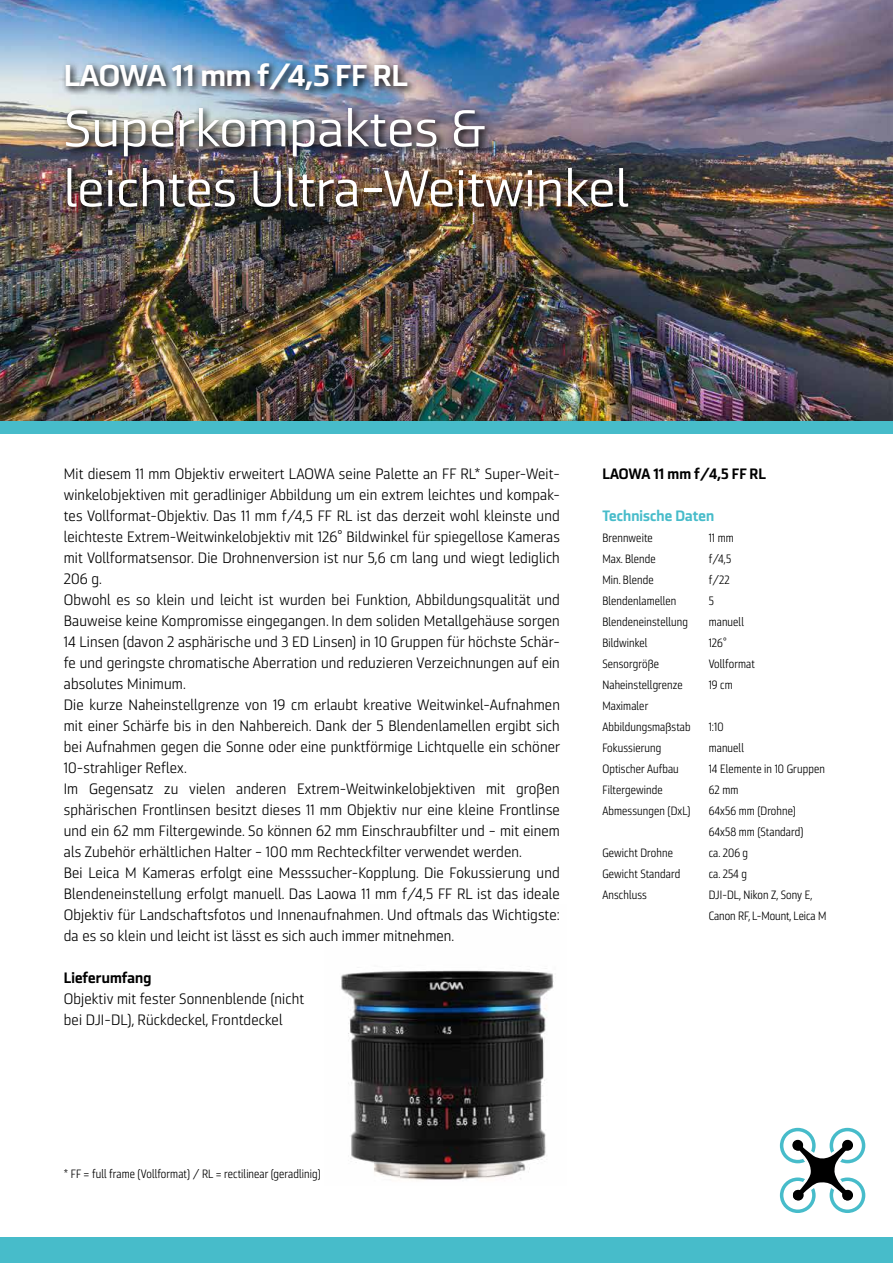
<style>
.page{position:relative;width:893px;height:1263px;background:#fff}
.page>*{position:absolute;margin:0;border:0;box-sizing:border-box;transform-origin:0 0}
.t1{font:expanded 51px/60px "Ranelte";color:#fff}
.t2{font:700 expanded 30px "Ranelte";letter-spacing:-.01em;color:#fff}
.t3{font:15px/21px "Ranelte Nor Boo";letter-spacing:.01em;color:#000}
.t4{font:15px "Ranelte Nor Bol";letter-spacing:.01em;color:#000}
.t5{font:15px "Ranelte Nor Bol";letter-spacing:.01em;color:#47bcca}
.t6{font:12px/21px "Ranelte Con Boo";letter-spacing:.01em;color:#000}
</style>
<div class="page">
<img style="left:0;top:0;width:893px;height:421px">
<div style="left:0;top:1237px;width:893px;height:26px;background:#47bcca"></div>
<img style="left:62px;top:60px;width:576px;height:157px">
<div style="left:0;top:421px;width:893px;height:13px;background:#47bcca"></div>
<img style="left:341px;top:970px;width:213px;height:210px">
<svg style="left:780px;top:1177px;width:36px;height:36px"></svg>
<div style="left:780px;top:1128px;width:36px;height:35px;background:#47bcca;border-radius:50%"></div>
<svg style="left:830px;top:1177px;width:35px;height:36px"></svg>
<div style="left:830px;top:1128px;width:35px;height:35px;background:#47bcca;border-radius:50%"></div>
<div style="left:783px;top:1181px;width:29px;height:28px;background:#fff;border-radius:50%"></div>
<div style="left:783px;top:1131px;width:29px;height:29px;background:#fff;border-radius:50%"></div>
<div style="left:833px;top:1181px;width:29px;height:28px;background:#fff;border-radius:50%"></div>
<div style="left:833px;top:1131px;width:29px;height:29px;background:#fff;border-radius:50%"></div>
<svg style="left:792px;top:1140px;width:61px;height:61px"></svg>
<div style="left:792px;top:1140px;width:11px;height:10px;background:#000;border-radius:50%"></div>
<div style="left:842px;top:1140px;width:11px;height:10px;background:#000;border-radius:50%"></div>
<div style="left:842px;top:1190px;width:11px;height:10px;background:#000;border-radius:50%"></div>
<div style="left:793px;top:1190px;width:11px;height:10px;background:#000;border-radius:50%"></div>
<h2 class="t2" style="left:64px;top:57px;width:346px">LAOWA 11 mm f/4,5 FF RL</h2>
<h1 class="t1" style="left:64px;top:99px;width:567px">Superkompaktes &amp; leichtes Ultra-Weitwinkel</h1>
<p class="t3" style="left:64px;top:463px;width:498px">Mit diesem 11 mm Objektiv erweitert LAOWA seine Palette an FF RL* Super-Weit&shy;winkelobjektiven mit geradliniger Abbildung um ein extrem leichtes und kompak&shy;tes Vollformat-Objektiv. Das 11 mm f/4,5 FF RL ist das derzeit wohl kleinste und leichteste Extrem-Weitwinkelobjektiv mit 126° Bildwinkel für spiegellose Kameras mit Vollformatsensor. Die Drohnenversion ist nur 5,6 cm lang und wiegt lediglich 206 g.<br>Obwohl es so klein und leicht ist wurden bei Funktion, Abbildungsqualität und Bauweise keine Kompromisse eingegangen. In dem soliden Metallgehäuse sorgen 14 Linsen (davon 2 asphärische und 3 ED Linsen) in 10 Gruppen für höchste Schär&shy;fe und geringste chromatische Aberration und reduzieren Verzeichnungen auf ein absolutes Minimum.<br>Die kurze Naheinstellgrenze von 19 cm erlaubt kreative Weitwinkel-Aufnahmen mit einer Schärfe bis in den Nahbereich. Dank der 5 Blendenlamellen ergibt sich bei Aufnahmen gegen die Sonne oder eine punktförmige Lichtquelle ein schöner 10-strahliger Reflex.<br>Im Gegensatz zu vielen anderen Extrem-Weitwinkelobjektiven mit großen sphärischen Frontlinsen besitzt dieses 11 mm Objektiv nur eine kleine Frontlinse und ein 62 mm Filtergewinde. So können 62 mm Einschraubfilter und – mit einem als Zubehör erhältlichen Halter – 100 mm Rechteckfilter verwendet werden.<br>Bei Leica M Kameras erfolgt eine Messsucher-Kopplung. Die Fokussierung und Blendeneinstellung erfolgt manuell. Das Laowa 11 mm f/4,5 FF RL ist das ideale Objektiv für Landschaftsfotos und Innenaufnahmen. Und oftmals das Wichtigste: da es so klein und leicht ist lässt es sich auch immer mitnehmen.</p>
<p class="t4" style="left:64px;top:968px;width:89px">Lieferumfang</p>
<p class="t3" style="left:64px;top:988px;width:242px">Objektiv mit fester Sonnenblende (nicht bei DJI-DL), Rückdeckel, Frontdeckel</p>
<p class="t4" style="left:602px;top:464px;width:165px">LAOWA 11 mm f/4,5 FF RL</p>
<p class="t5" style="left:602px;top:506px;width:113px">Technische Daten</p>
<p class="t6" style="left:602px;top:527px;width:52px">Brennweite</p>
<p class="t6" style="left:709px;top:527px;width:27px">11 mm</p>
<p class="t6" style="left:602px;top:548px;width:55px">Max. Blende</p>
<p class="t6" style="left:709px;top:548px;width:24px">f/4,5</p>
<p class="t6" style="left:602px;top:569px;width:53px">Min. Blende</p>
<p class="t6" style="left:709px;top:569px;width:23px">f/22</p>
<p class="t6" style="left:602px;top:590px;width:76px">Blendenlamellen</p>
<p class="t6" style="left:709px;top:590px;width:7px">5</p>
<p class="t6" style="left:602px;top:611px;width:87px">Blendeneinstellung</p>
<p class="t6" style="left:709px;top:611px;width:37px">manuell</p>
<p class="t6" style="left:602px;top:632px;width:47px">Bildwinkel</p>
<p class="t6" style="left:709px;top:632px;width:20px">126°</p>
<p class="t6" style="left:602px;top:653px;width:58px">Sensorgröße</p>
<p class="t6" style="left:709px;top:653px;width:48px">Vollformat</p>
<p class="t6" style="left:602px;top:674px;width:82px">Naheinstellgrenze</p>
<p class="t6" style="left:709px;top:674px;width:26px">19 cm</p>
<p class="t6" style="left:602px;top:695px;width:90px">Maximaler<br>Abbildungsmaßstab</p>
<p class="t6" style="left:709px;top:716px;width:16px">1:10</p>
<p class="t6" style="left:602px;top:737px;width:60px">Fokussierung</p>
<p class="t6" style="left:709px;top:737px;width:37px">manuell</p>
<p class="t6" style="left:602px;top:758px;width:78px">Optischer Aufbau</p>
<p class="t6" style="left:709px;top:758px;width:118px">14 Elemente in 10 Gruppen</p>
<p class="t6" style="left:602px;top:779px;width:62px">Filtergewinde</p>
<p class="t6" style="left:709px;top:779px;width:31px">62 mm</p>
<p class="t6" style="left:602px;top:800px;width:90px">Abmessungen (DxL)</p>
<p class="t6" style="left:709px;top:800px;width:96px">64x56 mm (Drohne)<br>64x58 mm (Standard)</p>
<p class="t6" style="left:602px;top:842px;width:72px">Gewicht Drohne</p>
<p class="t6" style="left:709px;top:842px;width:41px">ca. 206 g</p>
<p class="t6" style="left:602px;top:863px;width:79px">Gewicht Standard</p>
<p class="t6" style="left:709px;top:863px;width:40px">ca. 254 g</p>
<p class="t6" style="left:602px;top:884px;width:46px">Anschluss</p>
<p class="t6" style="left:709px;top:884px;width:119px">DJI-DL, Nikon Z, Sony E,<br>Canon RF, L-Mount, Leica M</p>
<p class="t6" style="left:64px;top:1163px;width:259px">* FF = full frame (Vollformat) / RL = rectilinear (geradlinig)</p>
</div>
